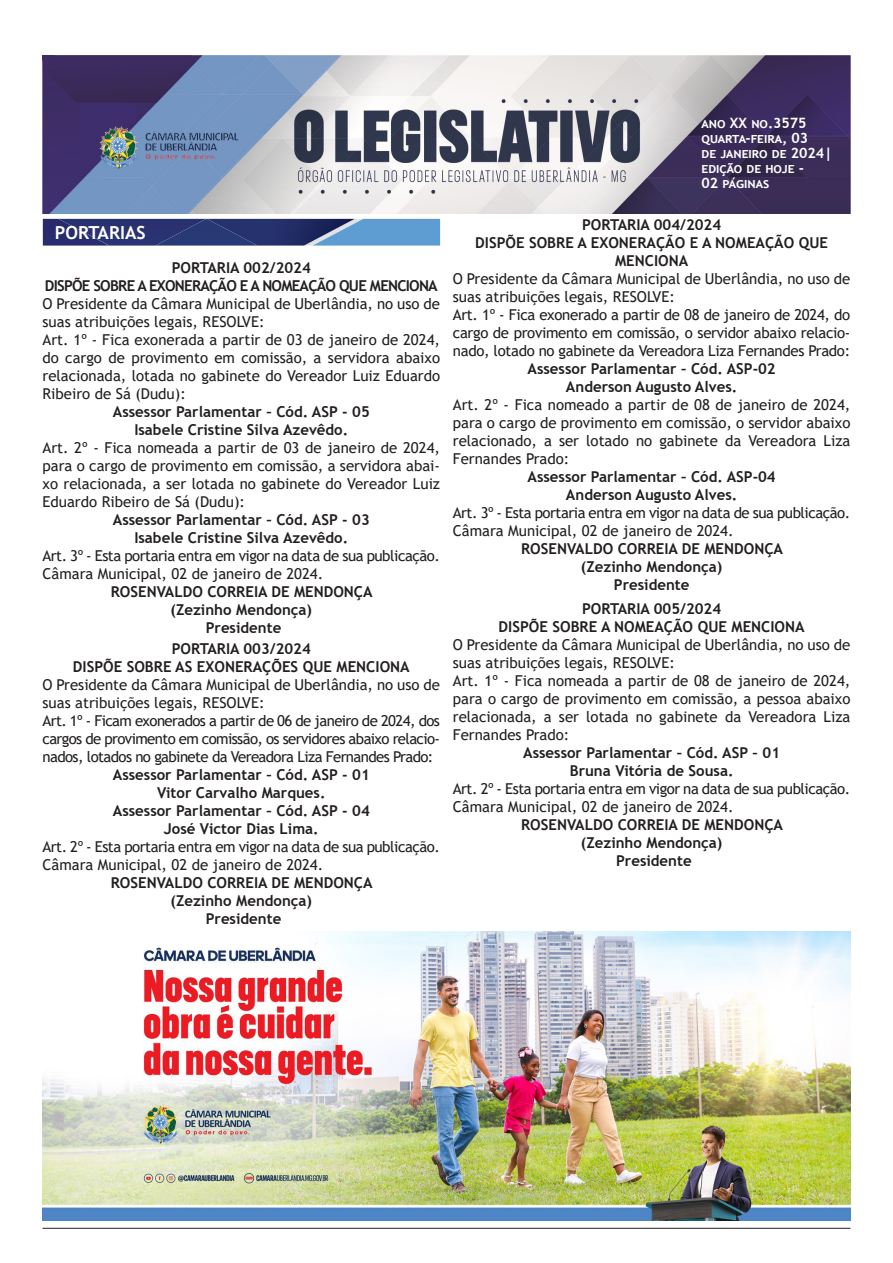
<style>
.page{position:relative;width:893px;height:1263px;background:#fff}
.page>*{position:absolute;margin:0;border:0;box-sizing:border-box;transform-origin:0 0}
.t1{font:700 18px "Trebuchet MS";color:#fff}
.t2{font:15px/18px "Trebuchet MS";color:#231f20;text-align:justify}
.t3{font:700 15px "Trebuchet MS";color:#231f20}
.t4{font:15px "Trebuchet MS";letter-spacing:-.03em;color:#231f20}
.t5{font:700 15px "Trebuchet MS";letter-spacing:-.05em;color:#231f20}
.t6{font:700 14.25px/15px "Trebuchet MS";color:#fff}
.t7{font:700 14.25px "Trebuchet MS";letter-spacing:.03em;color:#fff}
</style>
<div class="page">
<img style="left:43px;top:55px;width:807px;height:159px">
<img style="left:77px;top:96px;width:184px;height:104px">
<hr style="left:43px;top:1228px;width:807px;height:1px;background:#231f20">
<div style="left:43px;top:219px;width:164px;height:27px;background:#283171"></div>
<img style="left:207px;top:219px;width:106px;height:27px">
<svg style="left:313px;top:219px;width:127px;height:27px;background:#5f92c3"></svg>
<img style="left:43px;top:931px;width:807px;height:289px">
<p class="t1" style="left:55px;top:221px;width:92px">PORTARIAS</p>
<p class="t3" style="left:172px;top:258px;width:141px">PORTARIA 002/2024</p>
<p class="t5" style="left:45px;top:276px;width:394px">DISPÕE SOBRE A EXONERAÇÃO E A NOMEAÇÃO QUE MENCIONA</p>
<p class="t2" style="left:43px;top:294px;width:399px">O Presidente da Câmara Municipal de Uberlândia, no uso de suas atribuições legais, RESOLVE:</p>
<p class="t2" style="left:43px;top:330px;width:399px">Art. 1º - Fica exonerada a partir de 03 de janeiro de 2024, do cargo de provimento em comissão, a servidora abaixo relacionada, lotada no gabinete do Vereador Luiz Eduardo Ribeiro de Sá (Dudu):</p>
<p class="t3" style="left:113px;top:402px;width:258px">Assessor Parlamentar – Cód. ASP - 05</p>
<p class="t3" style="left:134px;top:420px;width:215px">Isabele Cristine Silva Azevêdo.</p>
<p class="t2" style="left:43px;top:438px;width:399px">Art. 2º - Fica nomeada a partir de 03 de janeiro de 2024, para o cargo de provimento em comissão, a servidora abai&shy;xo relacionada, a ser lotada no gabinete do Vereador Luiz Eduardo Ribeiro de Sá (Dudu):</p>
<p class="t3" style="left:113px;top:510px;width:258px">Assessor Parlamentar – Cód. ASP - 03</p>
<p class="t3" style="left:134px;top:528px;width:215px">Isabele Cristine Silva Azevêdo.</p>
<p class="t4" style="left:43px;top:546px;width:399px">Art. 3º - Esta portaria entra em vigor na data de sua publicação.</p>
<p class="t2" style="left:43px;top:564px;width:282px">Câmara Municipal, 02 de janeiro de 2024.</p>
<p class="t3" style="left:111px;top:582px;width:263px">ROSENVALDO CORREIA DE MENDONÇA</p>
<p class="t3" style="left:171px;top:600px;width:143px">(Zezinho Mendonça)</p>
<p class="t3" style="left:206px;top:618px;width:77px">Presidente</p>
<p class="t3" style="left:172px;top:639px;width:141px">PORTARIA 003/2024</p>
<p class="t3" style="left:73px;top:657px;width:338px">DISPÕE SOBRE AS EXONERAÇÕES QUE MENCIONA</p>
<p class="t2" style="left:43px;top:676px;width:399px">O Presidente da Câmara Municipal de Uberlândia, no uso de suas atribuições legais, RESOLVE:</p>
<p class="t2" style="left:43px;top:712px;width:399px">Art. 1º - Ficam exonerados a partir de 06 de janeiro de 2024, dos cargos de provimento em comissão, os servidores abaixo relacio&shy;nados, lotados no gabinete da Vereadora Liza Fernandes Prado:</p>
<p class="t3" style="left:113px;top:765px;width:258px">Assessor Parlamentar – Cód. ASP - 01</p>
<p class="t3" style="left:157px;top:783px;width:170px">Vitor Carvalho Marques.</p>
<p class="t3" style="left:113px;top:801px;width:258px">Assessor Parlamentar – Cód. ASP - 04</p>
<p class="t3" style="left:164px;top:819px;width:156px">José Victor Dias Lima.</p>
<p class="t4" style="left:43px;top:837px;width:399px">Art. 2º - Esta portaria entra em vigor na data de sua publicação.</p>
<p class="t2" style="left:43px;top:856px;width:282px">Câmara Municipal, 02 de janeiro de 2024.</p>
<p class="t3" style="left:111px;top:873px;width:263px">ROSENVALDO CORREIA DE MENDONÇA</p>
<p class="t3" style="left:171px;top:891px;width:143px">(Zezinho Mendonça)</p>
<p class="t3" style="left:206px;top:909px;width:77px">Presidente</p>
<p class="t6" style="left:702px;top:116px;width:107px">ano XX no.3575</p>
<p class="t7" style="left:702px;top:129px;width:108px">quarta-feira, 03</p>
<p class="t6" style="left:702px;top:146px;width:132px">de janeiro de 2024|</p>
<p class="t6" style="left:702px;top:161px;width:104px">edição de hoje -</p>
<p class="t6" style="left:702px;top:176px;width:69px">02 páginas</p>
<p class="t6" style="left:702px;top:122px;width:107px">ano X no.33 1</p>
<p class="t6" style="left:694px;top:123px;width:118px">ano XX no.3429 terça-feira, 09 de maio de 2023|</p>
<p class="t6" style="left:694px;top:168px;width:104px">edição de hoje -</p>
<p class="t6" style="left:694px;top:183px;width:69px">02 páginas</p>
<p class="t6" style="left:702px;top:137px;width:124px">quinta-feira, 09 de março de 2023 | edição de hoje -</p>
<p class="t6" style="left:702px;top:182px;width:69px">02 páginas</p>
<p class="t6" style="left:710px;top:182px;width:10px">3</p>
<p class="t3" style="left:582px;top:215px;width:141px">PORTARIA 004/2024</p>
<p class="t3" style="left:475px;top:233px;width:354px">DISPÕE SOBRE A EXONERAÇÃO E A NOMEAÇÃO QUE</p>
<p class="t3" style="left:615px;top:251px;width:75px">MENCIONA</p>
<p class="t2" style="left:453px;top:269px;width:399px">O Presidente da Câmara Municipal de Uberlândia, no uso de suas atribuições legais, RESOLVE:</p>
<p class="t2" style="left:453px;top:305px;width:399px">Art. 1º - Fica exonerado a partir de 08 de janeiro de 2024, do cargo de provimento em comissão, o servidor abaixo relacio&shy;nado, lotado no gabinete da Vereadora Liza Fernandes Prado:</p>
<p class="t3" style="left:528px;top:359px;width:250px">Assessor Parlamentar – Cód. ASP-02</p>
<p class="t3" style="left:566px;top:377px;width:173px">Anderson Augusto Alves.</p>
<p class="t2" style="left:453px;top:395px;width:399px">Art. 2º - Fica nomeado a partir de 08 de janeiro de 2024, para o cargo de provimento em comissão, o servidor abaixo relacionado, a ser lotado no gabinete da Vereadora Liza Fernandes Prado:</p>
<p class="t3" style="left:528px;top:467px;width:250px">Assessor Parlamentar – Cód. ASP-04</p>
<p class="t3" style="left:566px;top:485px;width:173px">Anderson Augusto Alves.</p>
<p class="t4" style="left:453px;top:503px;width:399px">Art. 3º - Esta portaria entra em vigor na data de sua publicação.</p>
<p class="t2" style="left:453px;top:521px;width:282px">Câmara Municipal, 02 de janeiro de 2024.</p>
<p class="t3" style="left:521px;top:539px;width:263px">ROSENVALDO CORREIA DE MENDONÇA</p>
<p class="t3" style="left:581px;top:557px;width:143px">(Zezinho Mendonça)</p>
<p class="t3" style="left:614px;top:575px;width:77px">Presidente</p>
<p class="t3" style="left:582px;top:599px;width:141px">PORTARIA 005/2024</p>
<p class="t3" style="left:499px;top:617px;width:308px">DISPÕE SOBRE A NOMEAÇÃO QUE MENCIONA</p>
<p class="t2" style="left:453px;top:635px;width:399px">O Presidente da Câmara Municipal de Uberlândia, no uso de suas atribuições legais, RESOLVE:</p>
<p class="t2" style="left:453px;top:671px;width:399px">Art. 1º - Fica nomeada a partir de 08 de janeiro de 2024, para o cargo de provimento em comissão, a pessoa abaixo relacionada, a ser lotada no gabinete da Vereadora Liza Fernandes Prado:</p>
<p class="t3" style="left:523px;top:743px;width:258px">Assessor Parlamentar – Cód. ASP – 01</p>
<p class="t3" style="left:570px;top:761px;width:165px">Bruna Vitória de Sousa.</p>
<p class="t4" style="left:453px;top:779px;width:399px">Art. 2º - Esta portaria entra em vigor na data de sua publicação.</p>
<p class="t2" style="left:453px;top:797px;width:282px">Câmara Municipal, 02 de janeiro de 2024.</p>
<p class="t3" style="left:521px;top:815px;width:263px">ROSENVALDO CORREIA DE MENDONÇA</p>
<p class="t3" style="left:581px;top:833px;width:143px">(Zezinho Mendonça)</p>
<p class="t3" style="left:616px;top:851px;width:77px">Presidente</p>
</div>
